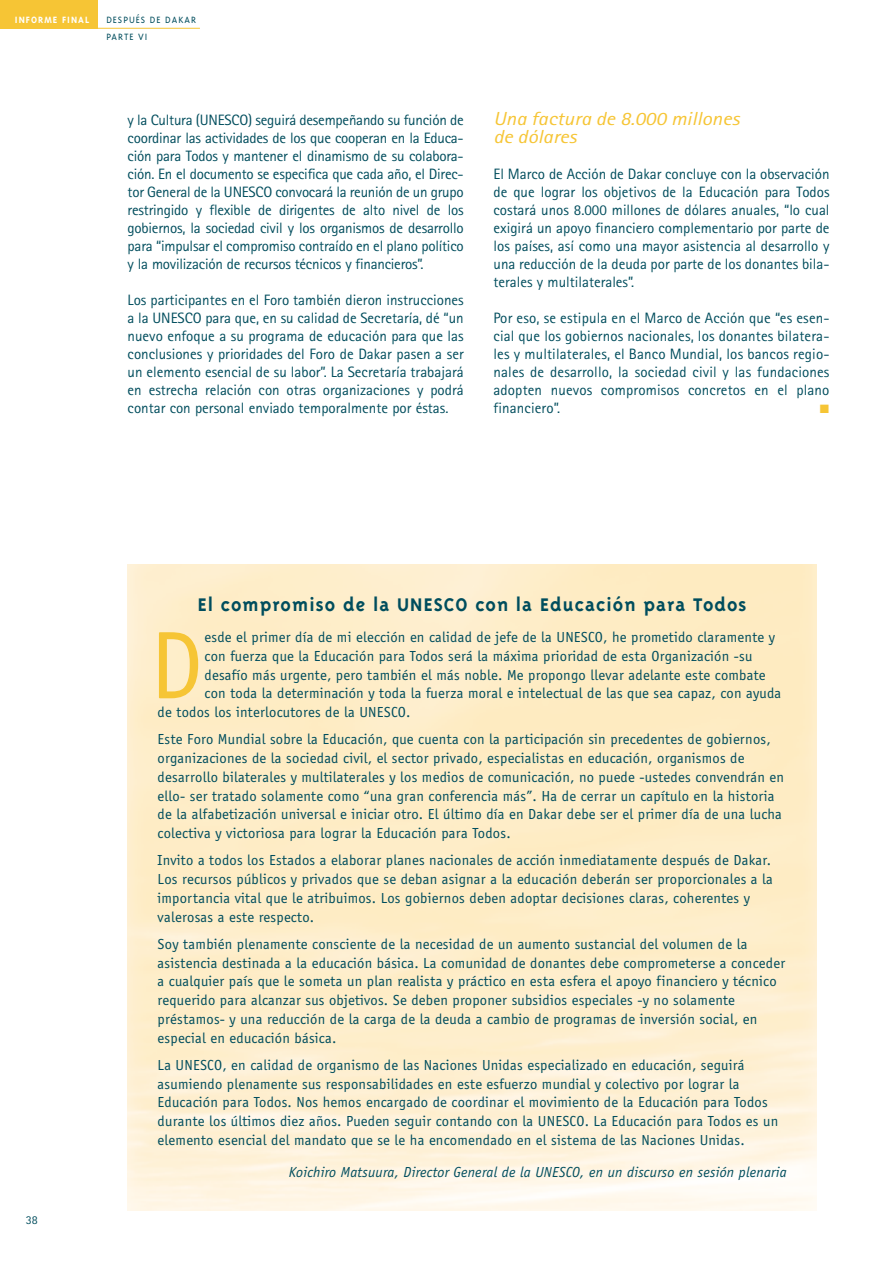
<style>
.page{position:relative;width:893px;height:1262px;background:#fff}
.page>*{position:absolute;margin:0;border:0;box-sizing:border-box;transform-origin:0 0}
.t1{font:99px "Officina Sans";color:#f6c535}
.t2{font:700 21px "Triplex";letter-spacing:.05em;color:#004d5d}
.t3{font:italic 18.9px/18px "Rotis Sans Serif";color:#f6c535;scale:1.11 1}
.t4{font:15px/18.8px "Officina Sans";letter-spacing:.015em;color:#004d5d}
.t5{font:15px/18px "Rotis Sans Serif";color:#004d5d;text-align:justify}
.t6{font:italic 15px "Officina Sans";letter-spacing:.015em;color:#004d5d}
.t7{font:12px "Rotis Sans Serif";color:#004d5d}
.t8{font:300 10.5px/16.5px "Triplex";letter-spacing:.095em;color:#004d5d}
.t9{font:700 10.5px "Triplex";letter-spacing:.1em;color:#fff}
</style>
<div class="page">
<div style="left:0;top:0;width:98px;height:28px;background:#f6c535"></div>
<hr style="left:0;top:28px;width:200px;height:1px;background:#f6c535">
<p class="t9" style="left:15px;top:16px;width:76px">INFORME FINAL</p>
<p class="t8" style="left:106px;top:13px;width:91px">DESPUÉS DE DAKAR<br>PARTE VI</p>
<p class="t5" style="left:128px;top:112px;width:337px">y la Cultura (UNESCO) seguirá desempeñando su función de coordinar las actividades de los que cooperan en la Educa&shy;ción para Todos y mantener el dinamismo de su colabora&shy;ción. En el documento se especifica que cada año, el Direc&shy;tor General de la UNESCO convocará la reunión de un grupo restringido y flexible de dirigentes de alto nivel de los gobiernos, la sociedad civil y los organismos de desarrollo para “impulsar el compromiso contraído en el plano político y la movilización de recursos técnicos y financieros”.</p>
<p class="t5" style="left:128px;top:292px;width:337px">Los participantes en el Foro también dieron instrucciones a la UNESCO para que, en su calidad de Secretaría, dé “un nuevo enfoque a su programa de educación para que las conclusiones y prioridades del Foro de Dakar pasen a ser un elemento esencial de su labor”. La Secretaría trabajará en estrecha relación con otras organizaciones y podrá contar con personal enviado temporalmente por éstas.</p>
<p class="t3" style="left:493px;top:111px;width:223px">Una factura de 8.000 millones de dólares</p>
<p class="t5" style="left:493px;top:166px;width:337px">El Marco de Acción de Dakar concluye con la observación de que lograr los objetivos de la Educación para Todos costará unos 8.000 millones de dólares anuales, “lo cual exigirá un apoyo financiero complementario por parte de los países, así como una mayor asistencia al desarrollo y una reducción de la deuda por parte de los donantes bila&shy;terales y multilaterales”.</p>
<p class="t5" style="left:493px;top:310px;width:337px">Por eso, se estipula en el Marco de Acción que “es esen&shy;cial que los gobiernos nacionales, los donantes bilatera&shy;les y multilaterales, el Banco Mundial, los bancos regio&shy;nales de desarrollo, la sociedad civil y las fundaciones adopten nuevos compromisos concretos en el plano financiero”.</p>
<h2 class="t2" style="left:198px;top:595px;width:550px">El compromiso de la UNESCO con la Educación para Todos</h2>
<p class="t7" style="left:26px;top:1216px;width:13px">38</p>
<h1 class="t1" style="left:150px;top:626px;width:55px">D</h1>
<p class="t4" style="left:204px;top:629px;width:572px">esde el primer día de mi elección en calidad de jefe de la UNESCO, he prometido claramente y</p>
<p class="t4" style="left:204px;top:647px;width:549px">con fuerza que la Educación para Todos será la máxima prioridad de esta Organización -su</p>
<p class="t4" style="left:204px;top:666px;width:562px">desafío más urgente, pero también el más noble. Me propongo llevar adelante este combate</p>
<p class="t4" style="left:204px;top:685px;width:578px">con toda la determinación y toda la fuerza moral e intelectual de las que sea capaz, con ayuda</p>
<p class="t4" style="left:158px;top:704px;width:254px">de todos los interlocutores de la UNESCO.</p>
<p class="t4" style="left:158px;top:731px;width:628px">Este Foro Mundial sobre la Educación, que cuenta con la participación sin precedentes de gobiernos, organizaciones de la sociedad civil, el sector privado, especialistas en educación, organismos de desarrollo bilaterales y multilaterales y los medios de comunicación, no puede -ustedes convendrán en ello- ser tratado solamente como “una gran conferencia más”. Ha de cerrar un capítulo en la historia de la alfabetización universal e iniciar otro. El último día en Dakar debe ser el primer día de una lucha colectiva y victoriosa para lograr la Educación para Todos.</p>
<p class="t4" style="left:158px;top:852px;width:617px">Invito a todos los Estados a elaborar planes nacionales de acción inmediatamente después de Dakar.<br>Los recursos públicos y privados que se deban asignar a la educación deberán ser proporcionales a la importancia vital que le atribuimos. Los gobiernos deben adoptar decisiones claras, coherentes y valerosas a este respecto.</p>
<p class="t4" style="left:158px;top:935px;width:629px">Soy también plenamente consciente de la necesidad de un aumento sustancial del volumen de la asistencia destinada a la educación básica. La comunidad de donantes debe comprometerse a conceder a cualquier país que le someta un plan realista y práctico en esta esfera el apoyo financiero y técnico requerido para alcanzar sus objetivos. Se deben proponer subsidios especiales -y no solamente préstamos- y una reducción de la carga de la deuda a cambio de programas de inversión social, en especial en educación básica.</p>
<p class="t4" style="left:158px;top:1056px;width:622px">La UNESCO, en calidad de organismo de las Naciones Unidas especializado en educación, seguirá asumiendo plenamente sus responsabilidades en este esfuerzo mundial y colectivo por lograr la Educación para Todos. Nos hemos encargado de coordinar el movimiento de la Educación para Todos durante los últimos diez años. Pueden seguir contando con la UNESCO. La Educación para Todos es un elemento esencial del mandato que se le ha encomendado en el sistema de las Naciones Unidas.</p>
<p class="t6" style="left:289px;top:1165px;width:499px">Koichiro Matsuura, Director General de la UNESCO, en un discurso en sesión plenaria</p>
</div>
